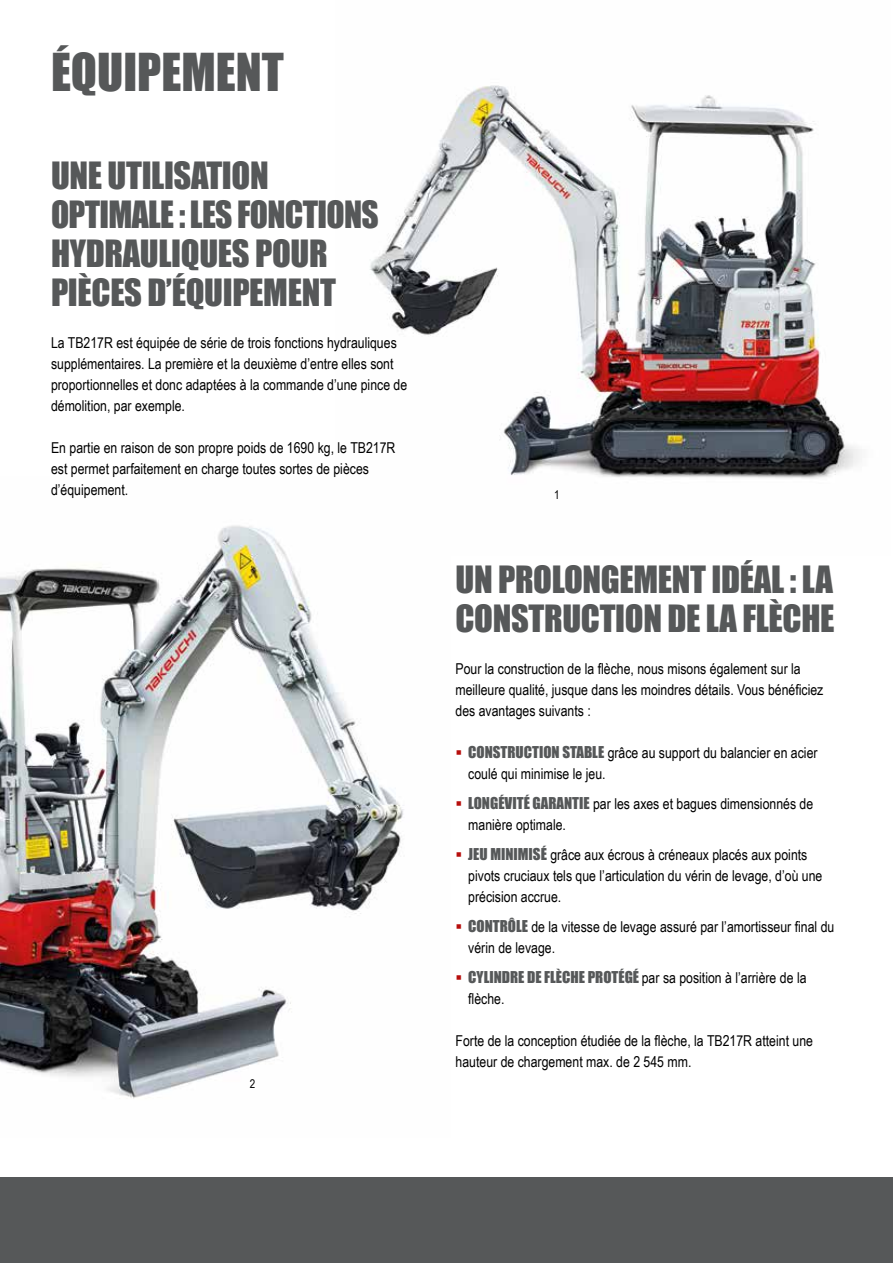
<style>
.page{position:relative;width:893px;height:1263px;background:#fff}
.page>*{position:absolute;margin:0;border:0;box-sizing:border-box;transform-origin:0 0}
.t1{font:48px "Impact";color:#565859}
.t2{font:34.5px/39px "Impact";letter-spacing:-.01em;color:#565859}
.t3{font:15px/21px "Arial Narrow";color:#000}
.t4{font:12px "Arial Narrow";color:#000}
.s1{font-family:"Impact";color:#565859}
</style>
<div class="page">
<img style="left:370px;top:85px;width:490px;height:394px">
<img style="left:0;top:477px;width:451px;height:622px">
<div style="left:0;top:1178px;width:893px;height:85px;background:#565859"></div>
<h1 class="t1" style="left:51px;top:35px;width:234px">ÉQUIPEMENT</h1>
<h2 class="t2" style="left:51px;top:155px;width:329px">UNE UTILISATION<br>OPTIMALE : LES FONCTIONS<br>HYDRAULIQUES POUR<br>PIÈCES D’ÉQUIPEMENT</h2>
<p class="t3" style="left:51px;top:332px;width:358px">La TB217R est équipée de série de trois fonctions hydrauliques supplémentaires. La première et la deuxième d’entre elles sont proportionnelles et donc adaptées à la commande d’une pince de démolition, par exemple.</p>
<p class="t3" style="left:51px;top:437px;width:346px">En partie en raison de son propre poids de 1690 kg, le TB217R est permet parfaitement en charge toutes sortes de pièces d’équipement.</p>
<p class="t4" style="left:250px;top:1077px;width:7px">2</p>
<p class="t4" style="left:554px;top:488px;width:7px">1</p>
<h2 class="t2" style="left:455px;top:559px;width:380px">UN PROLONGEMENT IDÉAL : LA<br>CONSTRUCTION DE LA FLÈCHE</h2>
<p class="t3" style="left:455px;top:658px;width:369px">Pour la construction de la flèche, nous misons également sur la meilleure qualité, jusque dans les moindres détails. Vous bénéficiez des avantages suivants :</p>
<p class="t3" style="left:468px;top:742px;width:351px"><span class="s1">CONSTRUCTION STABLE</span> grâce au support du balancier en acier coulé qui minimise le jeu.</p>
<p class="t3" style="left:468px;top:793px;width:347px"><span class="s1">LONGÉVITÉ GARANTIE</span> par les axes et bagues dimensionnés de manière optimale.</p>
<p class="t3" style="left:468px;top:844px;width:356px"><span class="s1">JEU MINIMISÉ</span> grâce aux écrous à créneaux placés aux points pivots cruciaux tels que l’articulation du vérin de levage, d’où une précision accrue.</p>
<p class="t3" style="left:468px;top:916px;width:368px"><span class="s1">CONTRÔLE</span> de la vitesse de levage assuré par l’amortisseur final du vérin de levage.</p>
<p class="t3" style="left:468px;top:967px;width:340px"><span class="s1">CYLINDRE DE FLÈCHE PROTÉGÉ</span> par sa position à l’arrière de la flèche.</p>
<p class="t3" style="left:456px;top:1030px;width:359px">Forte de la conception étudiée de la flèche, la TB217R atteint une hauteur de chargement max. de 2 545 mm.</p>
</div>
